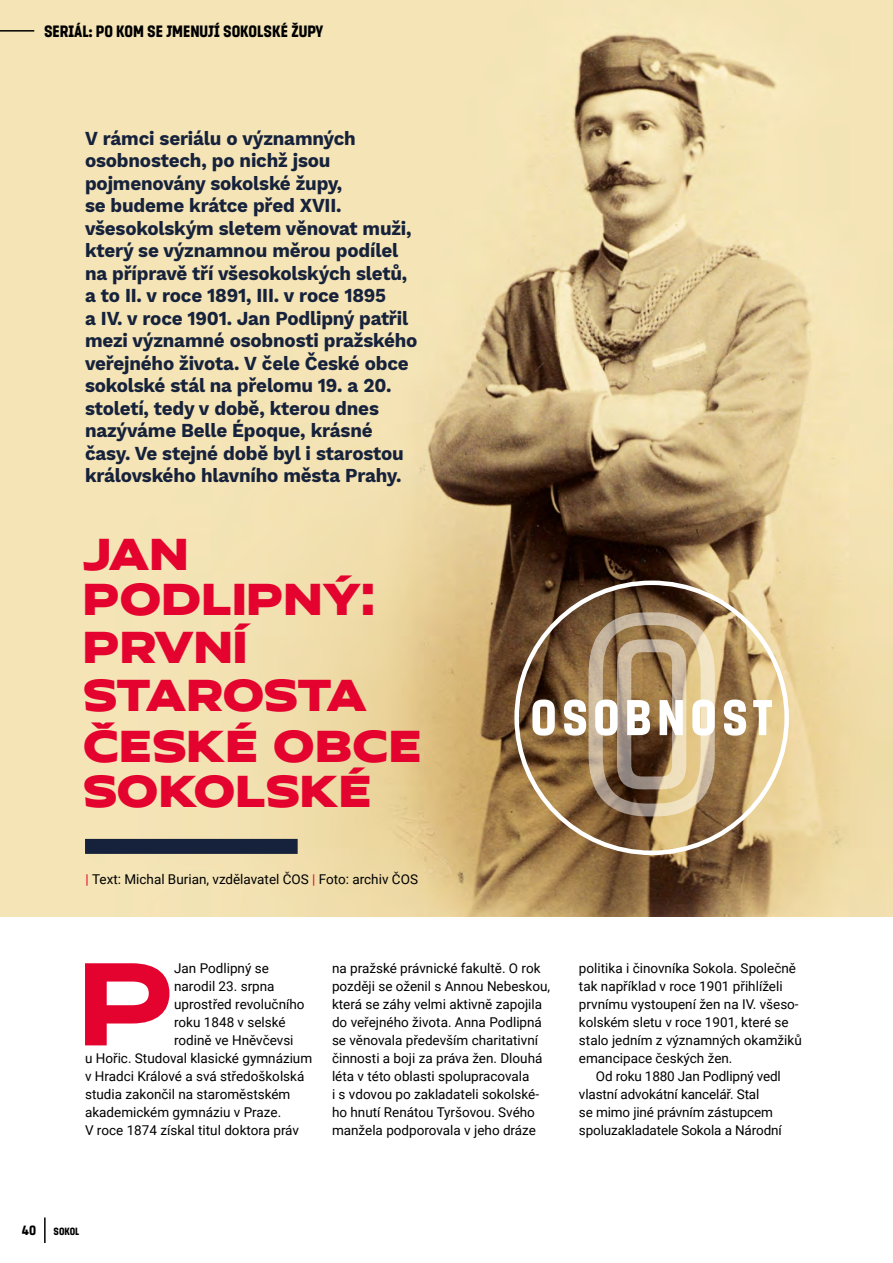
<style>
.page{position:relative;width:893px;height:1263px;background:#fff}
.page>*{position:absolute;margin:0;border:0;box-sizing:border-box;transform-origin:0 0}
.t1{font:700 109.5px "Hrot Premium";color:#e4032e}
.t2{font:50.4px "Sokol Tyrs";color:#fff}
.t3{font:900 41.55px/48px "Hrot Premium";color:#e4032e}
.t4{font:700 19.5px/22.5px "Work Sans";letter-spacing:-.01em;color:#16223b;scale:.96 1}
.t5{font:16.5px "Sokol Tyrs";color:#000}
.t6{font:13.5px/18px "Roboto";color:#000}
.t7{font:13.5px "Sokol Tyrs";color:#000}
.t8{font:10.5px "Sokol Tyrs";color:#000}
.s1{color:#e4032e}
</style>
<div class="page">
<img style="left:0;top:0;width:893px;height:916px">
<div style="left:85px;top:839px;width:213px;height:15px;background:#16223b"></div>
<hr style="left:0;top:30px;width:34px;height:2px;background:#000">
<hr style="left:44px;top:1217px;width:2px;height:26px;background:#000">
<svg style="left:589px;top:613px;width:126px;height:203px;background:#927245"></svg>
<p class="t5" style="left:44px;top:22px;width:281px">SERIÁL: PO KOM SE JMENUJÍ SOKOLSKÉ ŽUPY</p>
<p class="t4" style="left:85px;top:128px;width:348px">V rámci seriálu o významných osobnostech, po nichž jsou pojmenovány sokolské župy,<br>se budeme krátce před XVII. všesokolským sletem věnovat muži, který se významnou měrou podílel na přípravě tří všesokolských sletů, a to II. v roce 1891, III. v roce 1895<br>a IV. v roce 1901. Jan Podlipný patřil mezi významné osobnosti pražského veřejného života. V čele České obce sokolské stál na přelomu 19. a 20. století, tedy v době, kterou dnes nazýváme Belle Époque, krásné časy. Ve stejné době byl i starostou královského hlavního města Prahy.</p>
<h3 class="t3" style="left:83px;top:531px;width:340px">JAN<br>PODLIPNÝ:<br>PRVNÍ<br>STAROSTA<br>ČESKÉ OBCE</h3>
<h3 class="t3" style="left:83px;top:768px;width:290px">SOKOLSKÉ</h3>
<p class="t6" style="left:86px;top:870px;width:334px"><span class="s1">|</span> Text: Michal Burian, vzdělavatel ČOS <span class="s1">|</span> Foto: archiv ČOS</p>
<h2 class="t2" style="left:530px;top:689px;width:31px">OSOB</h2>
<h2 class="t2" style="left:657px;top:689px;width:61px">NOST</h2>
<h1 class="t1" style="left:78px;top:935px;width:98px">P</h1>
<p class="t6" style="left:174px;top:959px;width:96px">Jan Podlipný se</p>
<p class="t6" style="left:174px;top:977px;width:102px">narodil 23. srpna</p>
<p class="t6" style="left:174px;top:995px;width:132px">uprostřed revolučního</p>
<p class="t6" style="left:174px;top:1013px;width:113px">roku 1848 v selské</p>
<p class="t6" style="left:174px;top:1031px;width:121px">rodině ve Hněvčevsi</p>
<p class="t6" style="left:85px;top:1049px;width:229px">u Hořic. Studoval klasické gymnázium</p>
<p class="t6" style="left:85px;top:1067px;width:221px">v Hradci Králové a svá středoškolská</p>
<p class="t6" style="left:85px;top:1085px;width:207px">studia zakončil na staroměstském</p>
<p class="t6" style="left:85px;top:1103px;width:198px">akademickém gymnáziu v Praze.</p>
<p class="t6" style="left:85px;top:1121px;width:216px">V roce 1874 získal titul doktora práv</p>
<p class="t6" style="left:332px;top:959px;width:220px">na pražské právnické fakultě. O rok později se oženil s Annou Nebeskou, která se záhy velmi aktivně zapojila do veřejného života. Anna Podlipná se věnovala především charitativní činnosti a boji za práva žen. Dlouhá léta v této oblasti spolupracovala<br>i s vdovou po zakladateli sokolské&shy;ho hnutí Renátou Tyršovou. Svého manžela podporovala v jeho dráze</p>
<p class="t6" style="left:579px;top:959px;width:219px">politika i činovníka Sokola. Společně</p>
<p class="t6" style="left:579px;top:977px;width:205px">tak například v roce 1901 přihlíželi</p>
<p class="t6" style="left:579px;top:995px;width:221px">prvnímu vystoupení žen na IV. všeso-</p>
<p class="t6" style="left:579px;top:1013px;width:211px">kolském sletu v roce 1901, které se</p>
<p class="t6" style="left:579px;top:1031px;width:224px">stalo jedním z významných okamžiků</p>
<p class="t6" style="left:579px;top:1049px;width:155px">emancipace českých žen.</p>
<p class="t6" style="left:596px;top:1067px;width:186px">Od roku 1880 Jan Podlipný vedl</p>
<p class="t6" style="left:579px;top:1085px;width:182px">vlastní advokátní kancelář. Stal</p>
<p class="t6" style="left:579px;top:1103px;width:196px">se mimo jiné právním zástupcem</p>
<p class="t6" style="left:579px;top:1121px;width:204px">spoluzakladatele Sokola a Národní</p>
<p class="t7" style="left:22px;top:1223px;width:16px">40</p>
<p class="t8" style="left:54px;top:1226px;width:27px">SOKOL</p>
</div>
